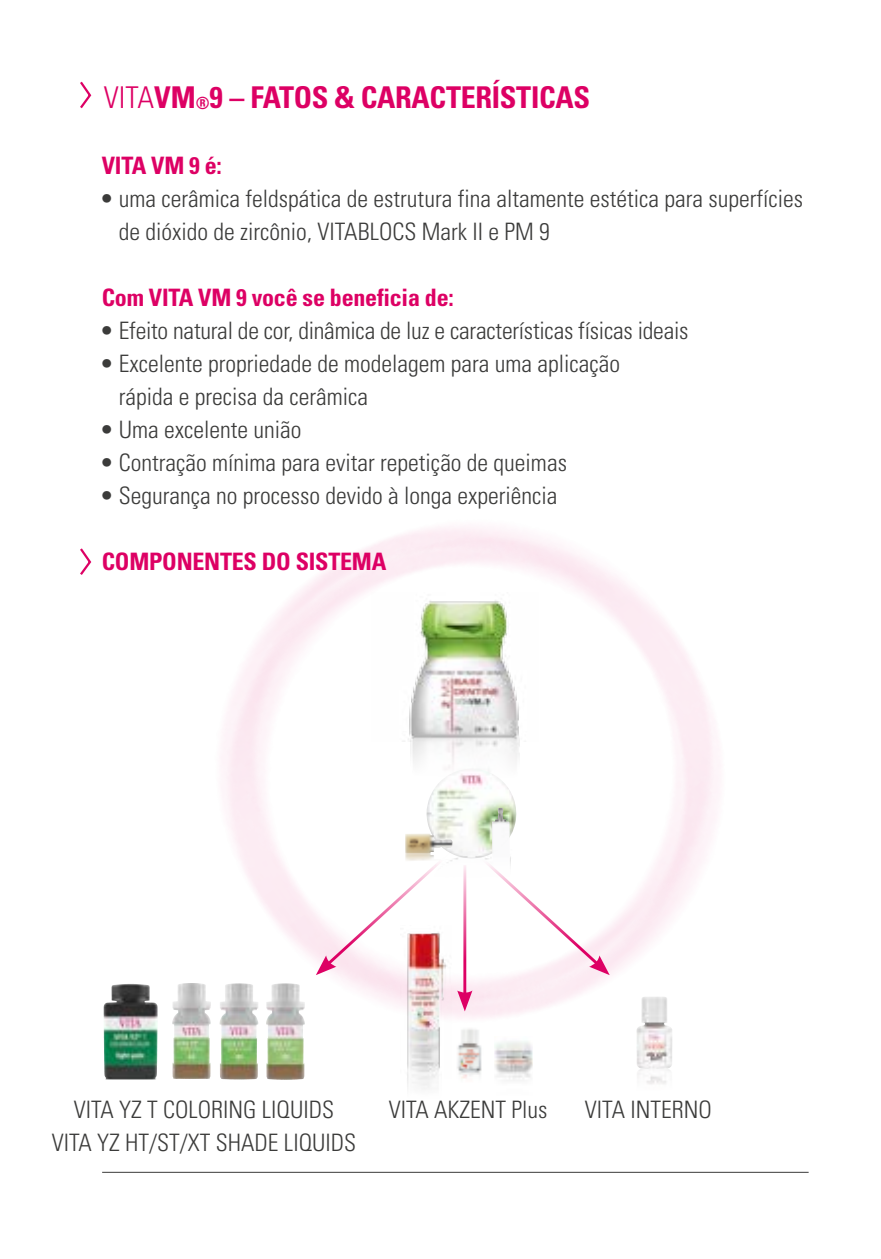
<style>
.page{position:relative;width:881px;height:1259px;background:#fff}
.page>*{position:absolute;margin:0;border:0;box-sizing:border-box;transform-origin:0 0}
.t1{font:700 condensed 30px "Univers LT Std";letter-spacing:-.01em;color:#dd0064}
.t2{font:300 condensed 24px/33px "Univers";color:#3b3b3a}
.t3{font:300 condensed 24px "Univers LT Std";color:#3b3b3a}
.t4{font:700 condensed 24px "Univers LT Std";letter-spacing:-.01em;color:#dd0064}
.s1{font-family:"Univers";font-weight:300}
.s2{font-family:"Univers"}
.s3{font-family:"Univers";font-size:16.8px}
.s4{font-family:"Univers LT Std";font-weight:700}
</style>
<div class="page">
<img style="left:102px;top:527px;width:707px;height:646px">
<img style="left:636px;top:996px;width:36px;height:144px">
<img style="left:400px;top:975px;width:51px;height:133px">
<img style="left:494px;top:1036px;width:37px;height:60px">
<img style="left:457px;top:1027px;width:26px;height:64px">
<svg style="left:470px;top:848px;width:139px;height:127px"></svg>
<svg style="left:316px;top:848px;width:138px;height:127px"></svg>
<img style="left:371px;top:592px;width:167px;height:149px">
<img style="left:372px;top:731px;width:167px;height:149px">
<hr style="left:463px;top:865px;width:3px;height:130px;background:#dd0064">
<svg style="left:457px;top:990px;width:15px;height:21px"></svg>
<hr style="left:102px;top:1171px;width:706px;height:1px;background:#3b3b3a">
<img style="left:266px;top:983px;width:18px;height:43px">
<img style="left:219px;top:983px;width:18px;height:43px">
<img style="left:172px;top:983px;width:18px;height:43px">
<img style="left:104px;top:984px;width:52px;height:95px">
<img style="left:425px;top:768px;width:92px;height:81px">
<img style="left:419px;top:849px;width:104px;height:55px">
<img style="left:492px;top:807px;width:8px;height:17px">
<img style="left:405px;top:833px;width:47px;height:40px">
<svg style="left:80px;top:81px;width:12px;height:28px"></svg>
<svg style="left:80px;top:548px;width:12px;height:27px"></svg>
<p class="t1" style="left:104px;top:79px;width:487px"><span class="s1">VITA</span><span class="s2">VM</span><span class="s3">®</span><span class="s2">9</span> – FATOS &amp; CARACTERÍSTICAS</p>
<p class="t4" style="left:102px;top:151px;width:121px">VITA VM 9 é:</p>
<p class="t2" style="left:119px;top:182px;width:685px;text-indent:-17px"><span class="s4">•</span> uma cerâmica feldspática de estrutura fina altamente estética para superfícies de dióxido de zircônio, VITABLOCS Mark II e PM 9</p>
<p class="t4" style="left:102px;top:283px;width:353px">Com VITA VM 9 você se beneficia de:</p>
<p class="t2" style="left:102px;top:314px;width:588px"><span class="s4">•</span> Efeito natural de cor, dinâmica de luz e características físicas ideais</p>
<p class="t2" style="left:119px;top:347px;width:503px;text-indent:-17px"><span class="s4">•</span> Excelente propriedade de modelagem para uma aplicação rápida e precisa da cerâmica</p>
<p class="t2" style="left:102px;top:413px;width:201px"><span class="s4">•</span> Uma excelente união</p>
<p class="t2" style="left:102px;top:446px;width:466px"><span class="s4">•</span> Contração mínima para evitar repetição de queimas</p>
<p class="t2" style="left:102px;top:479px;width:457px"><span class="s4">•</span> Segurança no processo devido à longa experiência</p>
<p class="t4" style="left:102px;top:547px;width:286px">COMPONENTES DO SISTEMA</p>
<p class="t3" style="left:74px;top:1094px;width:262px">VITA YZ T COLORING LIQUIDS</p>
<p class="t3" style="left:388px;top:1094px;width:160px">VITA AKZENT Plus</p>
<p class="t3" style="left:584px;top:1094px;width:128px">VITA INTERNO</p>
<p class="t3" style="left:52px;top:1127px;width:306px">VITA YZ HT/ST/XT SHADE LIQUIDS</p>
</div>
